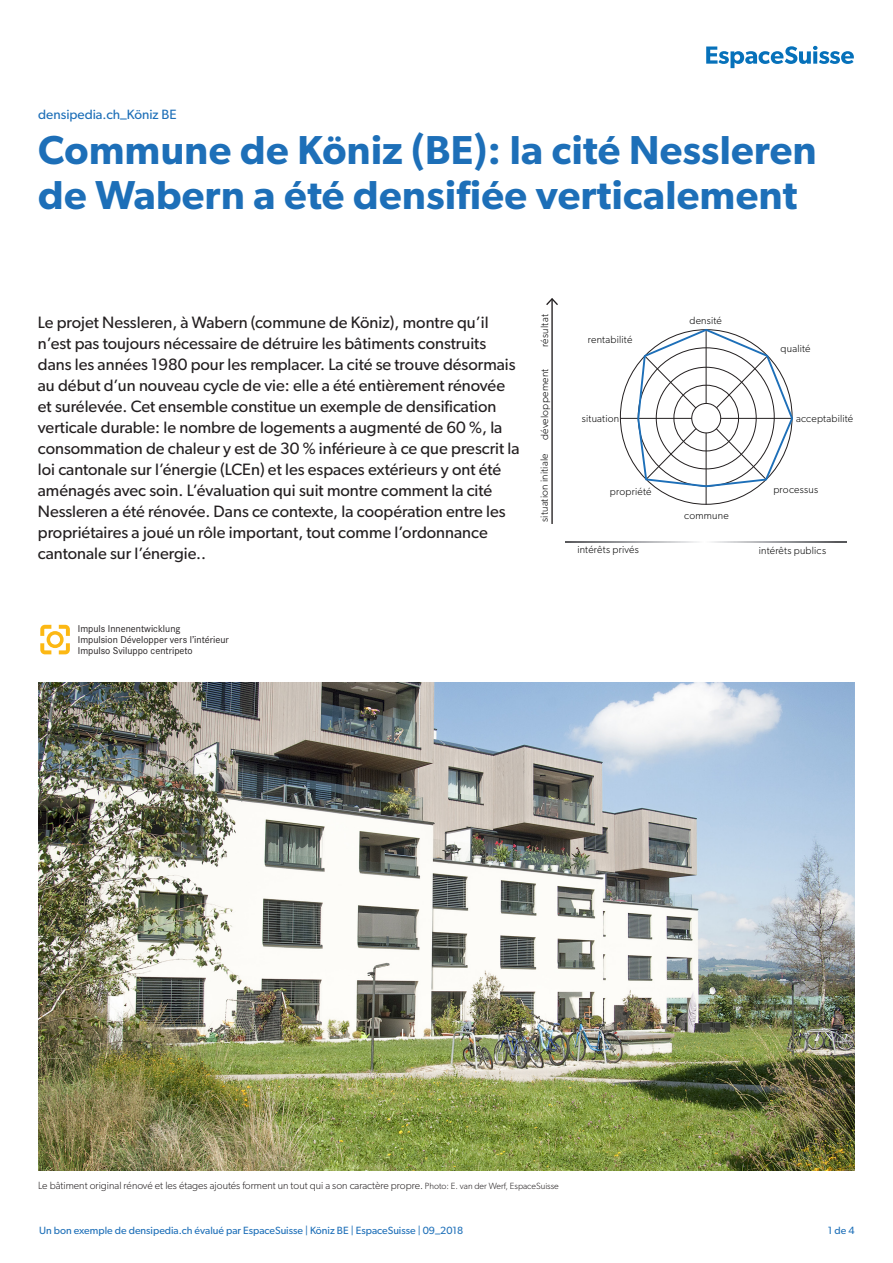
<style>
.page{position:relative;width:893px;height:1263px;background:#fff}
.page>*{position:absolute;margin:0;border:0;box-sizing:border-box;transform-origin:0 0}
.Kapiteltitel{font:600 40.5px/45px "Gibson";letter-spacing:.01em;color:#1d6fb8}
.Lead{font:16.5px/21px "Gibson";color:#231f20}
.Obertitel{font:13.5px "Gibson";color:#1d6fb8}
.Anmeldeschluss{font:300 10.5px "Gibson";letter-spacing:.02em;color:#000}
.Bildnachweis_linksb{font:300 10.5px "Gibson";color:#231f20}
.Seitenzahl{font:10.5px "Gibson";color:#1d6fb8}
.t1{font:10.2px/11.2px "Corporate S";color:#231f20}
.s1{font-size:9px}
</style>
<div class="page">
<svg style="left:706px;top:46px;width:148px;height:22px"></svg>
<svg style="left:40px;top:625px;width:30px;height:29px"></svg>
<img style="left:38px;top:682px;width:816px;height:488px">
<hr style="left:706px;top:329px;width:1px;height:176px;background:#231f20">
<hr style="left:620px;top:418px;width:172px;height:1px;background:#231f20">
<hr style="left:551px;top:299px;width:2px;height:225px;background:#231f20">
<svg style="left:546px;top:298px;width:12px;height:9px"></svg>
<svg style="left:565px;top:541px;width:281px;height:2px"></svg>
<svg style="left:636px;top:329px;width:157px;height:159px"></svg>
<p class="Obertitel" style="left:38px;top:106px;width:140px">densipedia.ch_Köniz BE</p>
<p class="Kapiteltitel" style="left:38px;top:126px;width:780px">Commune de Köniz (BE): la cité Nessleren de Wabern a été densifiée verticalement</p>
<p class="Lead" style="left:38px;top:312px;width:483px">Le projet Nessleren, à Wabern (commune de Köniz), montre qu’il n’est pas toujours nécessaire de détruire les bâtiments construits dans les années 1980 pour les remplacer. La cité se trouve désormais au début d’un nouveau cycle de vie: elle a été entièrement rénovée et surélevée. Cet ensemble constitue un exemple de densification verticale durable: le nombre de logements a augmenté de 60 %, la consommation de chaleur y est de 30 % inférieure à ce que prescrit la loi cantonale sur l’énergie (LCEn) et les espaces extérieurs y ont été aménagés avec soin. L’évaluation qui suit montre comment la cité Nessleren a été rénovée. Dans ce contexte, la coopération entre les propriétaires a joué un rôle important, tout comme l’ordonnance cantonale sur l’énergie..</p>
<p class="Anmeldeschluss" style="left:538px;top:347px;width:34px;rotate:-90deg">résultat</p>
<p class="Anmeldeschluss" style="left:538px;top:440px;width:73px;rotate:-90deg">développement</p>
<p class="Anmeldeschluss" style="left:538px;top:522px;width:70px;rotate:-90deg">situation initiale</p>
<p class="t1" style="left:78px;top:623px;width:153px">Impuls Innenentwicklung<br>Impulsion Développer vers l’intérieur<br>Impulso Sviluppo centripeto</p>
<p class="Anmeldeschluss" style="left:588px;top:333px;width:46px">rentabilité</p>
<p class="Anmeldeschluss" style="left:689px;top:314px;width:34px">densité</p>
<p class="Anmeldeschluss" style="left:781px;top:342px;width:31px">qualité</p>
<p class="Anmeldeschluss" style="left:582px;top:412px;width:39px">situation</p>
<p class="Anmeldeschluss" style="left:796px;top:412px;width:59px">acceptabilité</p>
<p class="Anmeldeschluss" style="left:610px;top:485px;width:43px">propriété</p>
<p class="Anmeldeschluss" style="left:773px;top:483px;width:46px">processus</p>
<p class="Anmeldeschluss" style="left:684px;top:509px;width:46px">commune</p>
<p class="Anmeldeschluss" style="left:577px;top:543px;width:63px">intérêts privés</p>
<p class="Anmeldeschluss" style="left:759px;top:544px;width:69px">intérêts publics</p>
<p class="Bildnachweis_linksb" style="left:38px;top:1179px;width:522px">Le bâtiment original rénové et les étages ajoutés forment un tout qui a son caractère propre. <span class="s1">Photo: E. van der Werf, EspaceSuisse</span></p>
<p class="Seitenzahl" style="left:39px;top:1223px;width:426px">Un bon exemple de densipedia.ch évalué par EspaceSuisse | Köniz BE | EspaceSuisse | 09_2018</p>
<p class="Seitenzahl" style="left:828px;top:1223px;width:28px">1 de 4</p>
</div>
